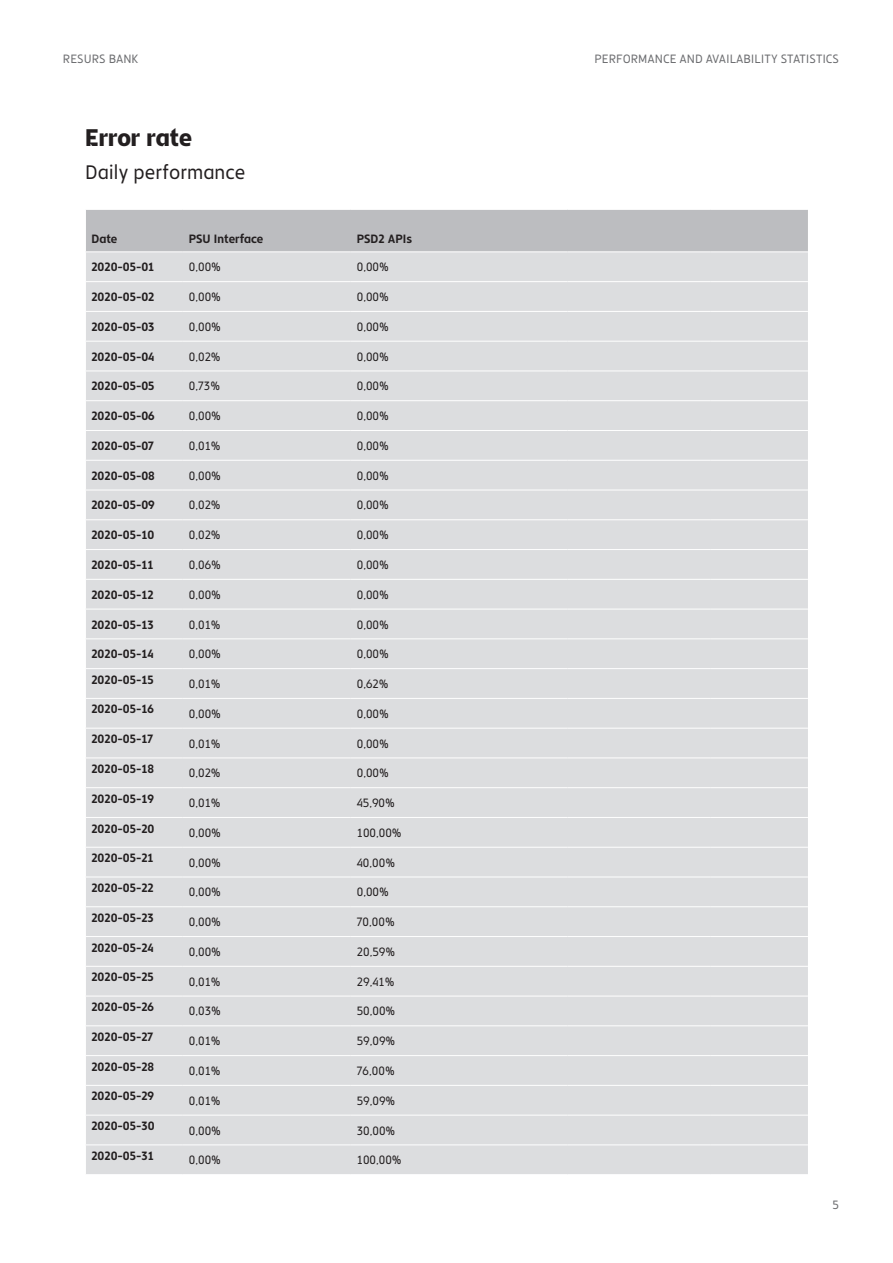
<style>
.page{position:relative;width:893px;height:1263px;background:#fff}
.page>*{position:absolute;margin:0;border:0;box-sizing:border-box;transform-origin:0 0}
.t1{font:24px "Resurs Sans Display";color:#231f20}
.t2{font:19.5px "Resurs Sans";color:#231f20}
.t3{font:700 12px "Resurs Sans";color:#231f20}
.t4{font:12px "Resurs Sans";color:#231f20}
.t5{font:12px "Resurs Sans";color:#6c6d70}
</style>
<div class="page">
<div style="left:86px;top:848px;width:722px;height:326px;background:#dcdddf"></div>
<svg style="left:86px;top:209px;width:722px;height:638px;background:#dbdbdd"></svg>
<hr style="left:183px;top:817px;width:168px;height:1px;background:#fff">
<hr style="left:351px;top:817px;width:217px;height:1px;background:#fff">
<hr style="left:568px;top:817px;width:142px;height:1px;background:#fff">
<hr style="left:710px;top:817px;width:98px;height:1px;background:#fff">
<hr style="left:85px;top:877px;width:98px;height:1px;background:#fff">
<hr style="left:183px;top:877px;width:168px;height:1px;background:#fff">
<hr style="left:351px;top:877px;width:217px;height:1px;background:#fff">
<hr style="left:568px;top:877px;width:142px;height:1px;background:#fff">
<hr style="left:710px;top:877px;width:98px;height:1px;background:#fff">
<hr style="left:85px;top:906px;width:98px;height:1px;background:#fff">
<hr style="left:183px;top:906px;width:168px;height:1px;background:#fff">
<hr style="left:351px;top:906px;width:217px;height:1px;background:#fff">
<hr style="left:568px;top:906px;width:142px;height:1px;background:#fff">
<hr style="left:710px;top:906px;width:98px;height:1px;background:#fff">
<hr style="left:85px;top:936px;width:98px;height:1px;background:#fff">
<hr style="left:183px;top:936px;width:168px;height:1px;background:#fff">
<hr style="left:351px;top:936px;width:217px;height:1px;background:#fff">
<hr style="left:568px;top:936px;width:142px;height:1px;background:#fff">
<hr style="left:710px;top:936px;width:98px;height:1px;background:#fff">
<hr style="left:85px;top:966px;width:98px;height:1px;background:#fff">
<hr style="left:183px;top:966px;width:168px;height:1px;background:#fff">
<hr style="left:351px;top:966px;width:217px;height:1px;background:#fff">
<hr style="left:568px;top:966px;width:142px;height:1px;background:#fff">
<hr style="left:710px;top:966px;width:98px;height:1px;background:#fff">
<hr style="left:85px;top:996px;width:98px;height:1px;background:#fff">
<hr style="left:183px;top:996px;width:168px;height:1px;background:#fff">
<hr style="left:351px;top:996px;width:217px;height:1px;background:#fff">
<hr style="left:568px;top:996px;width:142px;height:1px;background:#fff">
<hr style="left:710px;top:996px;width:98px;height:1px;background:#fff">
<hr style="left:85px;top:1025px;width:98px;height:1px;background:#fff">
<hr style="left:183px;top:1025px;width:168px;height:1px;background:#fff">
<hr style="left:351px;top:1025px;width:217px;height:1px;background:#fff">
<hr style="left:568px;top:1025px;width:142px;height:1px;background:#fff">
<hr style="left:710px;top:1025px;width:98px;height:1px;background:#fff">
<hr style="left:85px;top:1055px;width:98px;height:1px;background:#fff">
<hr style="left:183px;top:1055px;width:168px;height:1px;background:#fff">
<hr style="left:351px;top:1055px;width:217px;height:1px;background:#fff">
<hr style="left:568px;top:1055px;width:142px;height:1px;background:#fff">
<hr style="left:710px;top:1055px;width:98px;height:1px;background:#fff">
<hr style="left:85px;top:1085px;width:98px;height:1px;background:#fff">
<hr style="left:183px;top:1085px;width:168px;height:1px;background:#fff">
<hr style="left:351px;top:1085px;width:217px;height:1px;background:#fff">
<hr style="left:568px;top:1085px;width:142px;height:1px;background:#fff">
<hr style="left:710px;top:1085px;width:98px;height:1px;background:#fff">
<hr style="left:85px;top:1115px;width:98px;height:1px;background:#fff">
<hr style="left:183px;top:1115px;width:168px;height:1px;background:#fff">
<hr style="left:351px;top:1115px;width:217px;height:1px;background:#fff">
<hr style="left:568px;top:1115px;width:142px;height:1px;background:#fff">
<hr style="left:710px;top:1115px;width:98px;height:1px;background:#fff">
<hr style="left:85px;top:1144px;width:98px;height:1px;background:#fff">
<hr style="left:183px;top:1144px;width:168px;height:1px;background:#fff">
<hr style="left:351px;top:1144px;width:217px;height:1px;background:#fff">
<hr style="left:568px;top:1144px;width:142px;height:1px;background:#fff">
<hr style="left:710px;top:1144px;width:98px;height:1px;background:#fff">
<p class="t5" style="left:63px;top:51px;width:77px">RESURS BANK</p>
<p class="t1" style="left:85px;top:122px;width:108px">Error rate</p>
<p class="t2" style="left:85px;top:160px;width:162px">Daily performance</p>
<p class="t3" style="left:91px;top:232px;width:28px">Date</p>
<p class="t3" style="left:189px;top:232px;width:76px">PSU Interface</p>
<p class="t3" style="left:357px;top:232px;width:57px">PSD2 APIs</p>
<p class="t3" style="left:91px;top:260px;width:64px">2020-05-01</p>
<p class="t4" style="left:189px;top:260px;width:34px">0,00%</p>
<p class="t4" style="left:357px;top:260px;width:34px">0,00%</p>
<p class="t3" style="left:91px;top:289px;width:65px">2020-05-02</p>
<p class="t4" style="left:189px;top:289px;width:34px">0,00%</p>
<p class="t4" style="left:357px;top:289px;width:34px">0,00%</p>
<p class="t3" style="left:91px;top:319px;width:65px">2020-05-03</p>
<p class="t4" style="left:189px;top:319px;width:34px">0,00%</p>
<p class="t4" style="left:357px;top:319px;width:34px">0,00%</p>
<p class="t3" style="left:91px;top:349px;width:64px">2020-05-04</p>
<p class="t4" style="left:189px;top:349px;width:33px">0,02%</p>
<p class="t4" style="left:357px;top:349px;width:34px">0,00%</p>
<p class="t3" style="left:91px;top:379px;width:64px">2020-05-05</p>
<p class="t4" style="left:189px;top:379px;width:33px">0,73%</p>
<p class="t4" style="left:357px;top:379px;width:34px">0,00%</p>
<p class="t3" style="left:91px;top:408px;width:65px">2020-05-06</p>
<p class="t4" style="left:189px;top:408px;width:34px">0,00%</p>
<p class="t4" style="left:357px;top:408px;width:34px">0,00%</p>
<p class="t3" style="left:91px;top:438px;width:64px">2020-05-07</p>
<p class="t4" style="left:189px;top:438px;width:33px">0,01%</p>
<p class="t4" style="left:357px;top:438px;width:34px">0,00%</p>
<p class="t3" style="left:91px;top:468px;width:65px">2020-05-08</p>
<p class="t4" style="left:189px;top:468px;width:34px">0,00%</p>
<p class="t4" style="left:357px;top:468px;width:34px">0,00%</p>
<p class="t3" style="left:91px;top:498px;width:65px">2020-05-09</p>
<p class="t4" style="left:189px;top:498px;width:33px">0,02%</p>
<p class="t4" style="left:357px;top:498px;width:34px">0,00%</p>
<p class="t3" style="left:91px;top:527px;width:64px">2020-05-10</p>
<p class="t4" style="left:189px;top:528px;width:33px">0,02%</p>
<p class="t4" style="left:357px;top:528px;width:34px">0,00%</p>
<p class="t3" style="left:91px;top:557px;width:64px">2020-05-11</p>
<p class="t4" style="left:189px;top:557px;width:34px">0,06%</p>
<p class="t4" style="left:357px;top:557px;width:34px">0,00%</p>
<p class="t3" style="left:91px;top:587px;width:64px">2020-05-12</p>
<p class="t4" style="left:189px;top:587px;width:34px">0,00%</p>
<p class="t4" style="left:357px;top:587px;width:34px">0,00%</p>
<p class="t3" style="left:91px;top:617px;width:64px">2020-05-13</p>
<p class="t4" style="left:189px;top:617px;width:33px">0,01%</p>
<p class="t4" style="left:357px;top:617px;width:34px">0,00%</p>
<p class="t3" style="left:91px;top:646px;width:64px">2020-05-14</p>
<p class="t4" style="left:189px;top:647px;width:34px">0,00%</p>
<p class="t4" style="left:357px;top:647px;width:34px">0,00%</p>
<p class="t3" style="left:91px;top:672px;width:64px">2020-05-15</p>
<p class="t4" style="left:189px;top:676px;width:33px">0,01%</p>
<p class="t4" style="left:357px;top:676px;width:33px">0,62%</p>
<p class="t3" style="left:91px;top:702px;width:64px">2020-05-16</p>
<p class="t4" style="left:189px;top:706px;width:34px">0,00%</p>
<p class="t4" style="left:357px;top:706px;width:34px">0,00%</p>
<p class="t3" style="left:91px;top:731px;width:64px">2020-05-17</p>
<p class="t4" style="left:189px;top:736px;width:33px">0,01%</p>
<p class="t4" style="left:357px;top:736px;width:34px">0,00%</p>
<p class="t3" style="left:91px;top:761px;width:64px">2020-05-18</p>
<p class="t4" style="left:189px;top:766px;width:33px">0,02%</p>
<p class="t4" style="left:357px;top:766px;width:34px">0,00%</p>
<p class="t3" style="left:91px;top:791px;width:64px">2020-05-19</p>
<p class="t4" style="left:189px;top:795px;width:33px">0,01%</p>
<p class="t4" style="left:357px;top:795px;width:40px">45,90%</p>
<p class="t3" style="left:91px;top:821px;width:65px">2020-05-20</p>
<p class="t4" style="left:189px;top:825px;width:34px">0,00%</p>
<p class="t4" style="left:357px;top:825px;width:46px">100,00%</p>
<p class="t3" style="left:91px;top:850px;width:64px">2020-05-21</p>
<p class="t4" style="left:189px;top:855px;width:34px">0,00%</p>
<p class="t4" style="left:357px;top:855px;width:40px">40,00%</p>
<p class="t3" style="left:91px;top:880px;width:64px">2020-05-22</p>
<p class="t4" style="left:189px;top:885px;width:34px">0,00%</p>
<p class="t4" style="left:357px;top:885px;width:34px">0,00%</p>
<p class="t3" style="left:91px;top:910px;width:64px">2020-05-23</p>
<p class="t4" style="left:189px;top:914px;width:34px">0,00%</p>
<p class="t4" style="left:357px;top:914px;width:39px">70,00%</p>
<p class="t3" style="left:91px;top:940px;width:64px">2020-05-24</p>
<p class="t4" style="left:189px;top:944px;width:34px">0,00%</p>
<p class="t4" style="left:357px;top:944px;width:40px">20,59%</p>
<p class="t3" style="left:91px;top:970px;width:64px">2020-05-25</p>
<p class="t4" style="left:189px;top:974px;width:33px">0,01%</p>
<p class="t4" style="left:357px;top:974px;width:39px">29,41%</p>
<p class="t3" style="left:91px;top:999px;width:64px">2020-05-26</p>
<p class="t4" style="left:189px;top:1004px;width:33px">0,03%</p>
<p class="t4" style="left:357px;top:1004px;width:40px">50,00%</p>
<p class="t3" style="left:91px;top:1029px;width:64px">2020-05-27</p>
<p class="t4" style="left:189px;top:1034px;width:33px">0,01%</p>
<p class="t4" style="left:357px;top:1034px;width:40px">59,09%</p>
<p class="t3" style="left:91px;top:1059px;width:64px">2020-05-28</p>
<p class="t4" style="left:189px;top:1063px;width:33px">0,01%</p>
<p class="t4" style="left:357px;top:1063px;width:39px">76,00%</p>
<p class="t3" style="left:91px;top:1089px;width:64px">2020-05-29</p>
<p class="t4" style="left:189px;top:1093px;width:33px">0,01%</p>
<p class="t4" style="left:357px;top:1093px;width:40px">59,09%</p>
<p class="t3" style="left:91px;top:1118px;width:65px">2020-05-30</p>
<p class="t4" style="left:189px;top:1123px;width:34px">0,00%</p>
<p class="t4" style="left:357px;top:1123px;width:40px">30,00%</p>
<p class="t3" style="left:91px;top:1148px;width:64px">2020-05-31</p>
<p class="t4" style="left:189px;top:1153px;width:34px">0,00%</p>
<p class="t4" style="left:357px;top:1153px;width:46px">100,00%</p>
<p class="t5" style="left:594px;top:51px;width:246px">PERFORMANCE AND AVAILABILITY STATISTICS</p>
<p class="t5" style="left:833px;top:1197px;width:8px">5</p>
</div>
